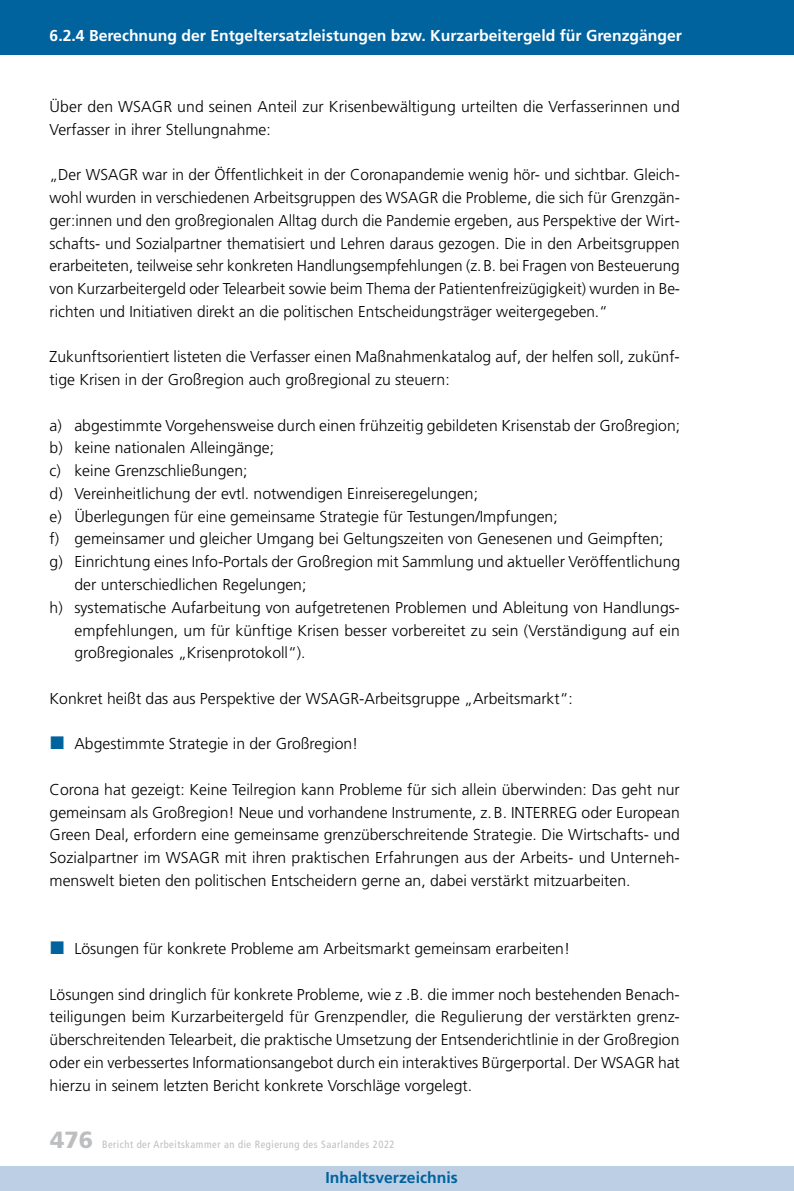
<style>
.page{position:relative;width:794px;height:1191px;background:#fff}
.page>*{position:absolute;margin:0;border:0;box-sizing:border-box;transform-origin:0 0}
.t1{font:900 23.45px "Frutiger";color:#bcbec0}
._04_Grundtext{font:300 15.75px/22.8px "Frutiger";color:#000;text-align:justify}
._04_Grundtext_Aufzäh{font:300 15.75px/22.8px "Frutiger";color:#000}
.t2{font:700 15.75px "Frutiger";color:#fff}
.t3{font:700 15.75px "Frutiger";color:#00639e}
.t4{font:condensed 10.5px "Frutiger";letter-spacing:.05em;color:#bcbec0}
</style>
<div class="page">
<div style="left:0;top:0;width:794px;height:55px;background:#00639e"></div>
<div style="left:0;top:1166px;width:794px;height:25px;background:#bdcfe4"></div>
<p class="t2" style="left:50px;top:26px;width:634px">6.2.4 Berechnung der Entgeltersatzleistungen bzw. Kurzarbeitergeld für Grenzgänger</p>
<p class="_04_Grundtext" style="left:50px;top:95px;width:631px">Über den WSAGR und seinen Anteil zur Krisenbewältigung urteilten die Verfasserinnen und<br>Verfasser in ihrer Stellungnahme:</p>
<p class="_04_Grundtext" style="left:50px;top:164px;width:631px">„Der WSAGR war in der Öffentlichkeit in der Coronapandemie wenig hör- und sichtbar. Gleich&shy;wohl wurden in verschiedenen Arbeitsgruppen des WSAGR die Probleme, die sich für Grenzgän&shy;ger:innen und den großregionalen Alltag durch die Pandemie ergeben, aus Perspektive der Wirt&shy;schafts- und Sozialpartner thematisiert und Lehren daraus gezogen. Die in den Arbeitsgruppen erarbeiteten, teilweise sehr konkreten Handlungsempfehlungen (z.B. bei Fragen von Besteuerung von Kurzarbeitergeld oder Telearbeit sowie beim Thema der Patientenfreizügigkeit) wurden in Be&shy;richten und Initiativen direkt an die politischen Entscheidungsträger weitergegeben.“</p>
<p class="_04_Grundtext" style="left:50px;top:346px;width:632px">Zukunftsorientiert listeten die Verfasser einen Maßnahmenkatalog auf, der helfen soll, zukünf&shy;tige Krisen in der Großregion auch großregional zu steuern:</p>
<p class="_04_Grundtext_Aufzäh" style="left:50px;top:414px;width:632px">a) abgestimmte Vorgehensweise durch einen frühzeitig gebildeten Krisenstab der Großregion;</p>
<p class="_04_Grundtext_Aufzäh" style="left:50px;top:437px;width:226px">b) keine nationalen Alleingänge;</p>
<p class="_04_Grundtext_Aufzäh" style="left:50px;top:459px;width:199px">c) keine Grenzschließungen;</p>
<p class="_04_Grundtext_Aufzäh" style="left:50px;top:482px;width:430px">d) Vereinheitlichung der evtl. notwendigen Einreiseregelungen;</p>
<p class="_04_Grundtext_Aufzäh" style="left:50px;top:505px;width:509px">e) Überlegungen für eine gemeinsame Strategie für Testungen/Impfungen;</p>
<p class="_04_Grundtext_Aufzäh" style="left:50px;top:528px;width:615px">f) gemeinsamer und gleicher Umgang bei Geltungszeiten von Genesenen und Geimpften;</p>
<p class="_04_Grundtext_Aufzäh" style="left:74px;top:550px;width:607px;text-indent:-25px">g) Einrichtung eines Info-Portals der Großregion mit Sammlung und aktueller Veröffentlichung der unterschiedlichen Regelungen;</p>
<p class="_04_Grundtext_Aufzäh" style="left:74px;top:596px;width:607px;text-align:justify;text-indent:-25px">h) systematische Aufarbeitung von aufgetretenen Problemen und Ableitung von Handlungs&shy;empfehlungen, um für künftige Krisen besser vorbereitet zu sein (Verständigung auf ein großregionales „Krisenprotokoll“).</p>
<p class="_04_Grundtext" style="left:50px;top:687px;width:525px">Konkret heißt das aus Perspektive der WSAGR-Arbeitsgruppe „Arbeitsmarkt“:</p>
<p class="_04_Grundtext" style="left:74px;top:732px;width:285px">Abgestimmte Strategie in der Großregion!</p>
<p class="_04_Grundtext" style="left:50px;top:778px;width:632px">Corona hat gezeigt: Keine Teilregion kann Probleme für sich allein überwinden: Das geht nur gemeinsam als Großregion! Neue und vorhandene Instrumente, z.B. INTERREG oder European Green Deal, erfordern eine gemeinsame grenzüberschreitende Strategie. Die Wirtschafts- und Sozialpartner im WSAGR mit ihren praktischen Erfahrungen aus der Arbeits- und Unterneh&shy;menswelt bieten den politischen Entscheidern gerne an, dabei verstärkt mitzuarbeiten.</p>
<p class="_04_Grundtext" style="left:74px;top:937px;width:497px">Lösungen für konkrete Probleme am Arbeitsmarkt gemeinsam erarbeiten!</p>
<p class="_04_Grundtext" style="left:50px;top:983px;width:632px">Lösungen sind dringlich für konkrete Probleme, wie z .B. die immer noch bestehenden Benach&shy;teiligungen beim Kurzarbeitergeld für Grenzpendler, die Regulierung der verstärkten grenz&shy;überschreitenden Telearbeit, die praktische Umsetzung der Entsenderichtlinie in der Großregion oder ein verbessertes Informationsangebot durch ein interaktives Bürgerportal. Der WSAGR hat hierzu in seinem letzten Bericht konkrete Vorschläge vorgelegt.</p>
<h1 class="t1" style="left:50px;top:1125px;width:44px">476</h1>
<p class="t4" style="left:102px;top:1137px;width:294px">Bericht der Arbeitskammer an die Regierung des Saarlandes 2022</p>
<p class="t3" style="left:325px;top:1168px;width:134px">Inhaltsverzeichnis</p>
</div>
